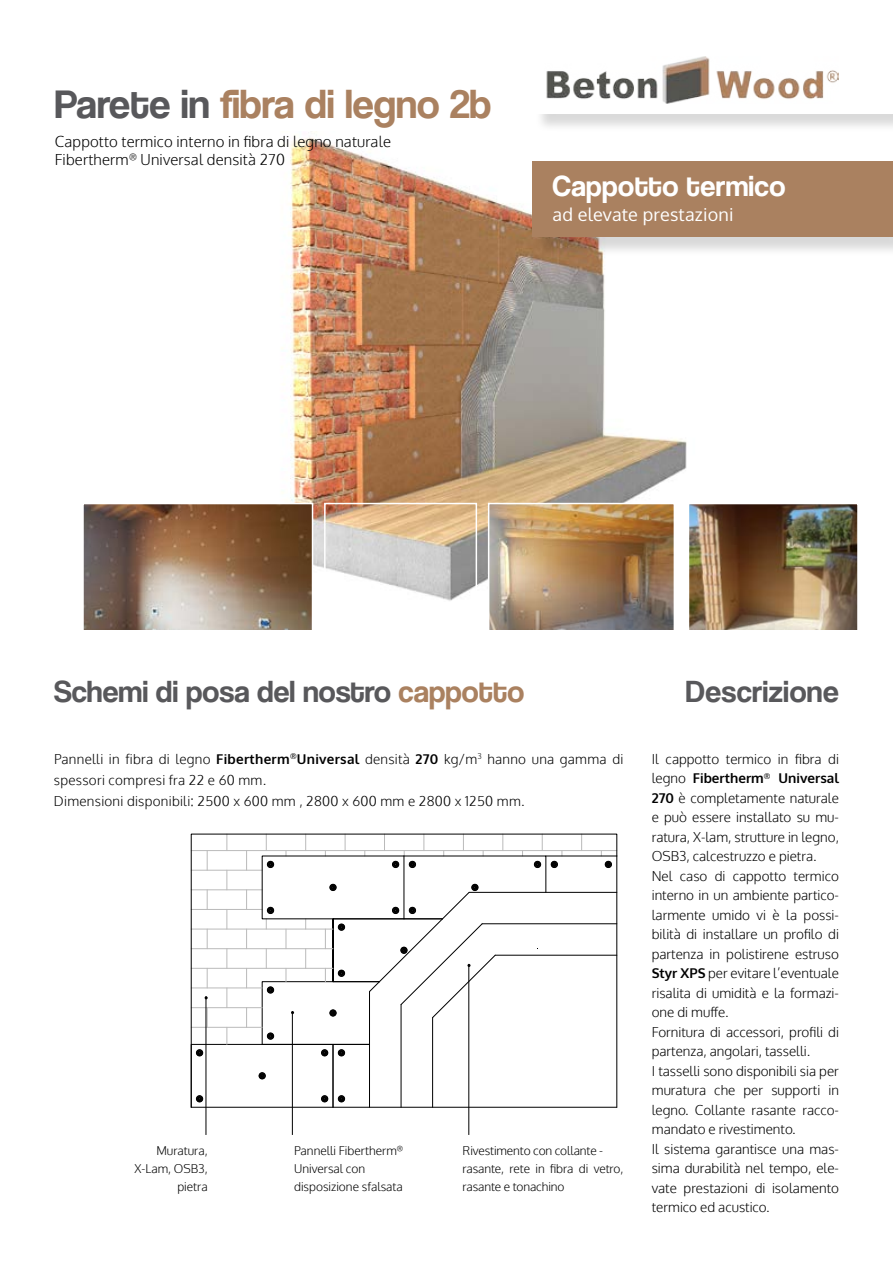
<style>
.page{position:relative;width:893px;height:1263px;background:#fff}
.page>*{position:absolute;margin:0;border:0;box-sizing:border-box;transform-origin:0 0}
.t1{font:42px "Coolvetica Rg";color:#aa8160}
.t2{font:31.5px "Coolvetica Rg";color:#58585b}
.t3{font:30px "Coolvetica Rg";letter-spacing:.01em;color:#fff}
.t4{font:18px "Oxygen";letter-spacing:.01em;color:#fff}
.t5{font:300 15px/18px "Oxygen";letter-spacing:.01em;color:#000}
.t6{font:300 13.5px/19.5px "Oxygen";color:#000}
.t7{font:300 13.5px/21px "Oxygen";letter-spacing:.02em;color:#000}
.t8{font:300 12px/18px "Oxygen";letter-spacing:-.005em;color:#000}
.s1{color:#58585b}
.s2{color:#aa8160}
.s3{font-weight:700}
</style>
<div class="page">
<svg style="left:191px;top:833px;width:426px;height:275px"></svg>
<div style="left:605px;top:861px;width:7px;height:7px;border:1px solid #000;border-radius:50%"></div>
<svg style="left:601px;top:850px;width:10px;height:17px"></svg>
<div style="left:196px;top:1049px;width:7px;height:7px;border:1px solid #000;border-radius:50%"></div>
<svg style="left:197px;top:1050px;width:5px;height:6px"></svg>
<div style="left:196px;top:1095px;width:7px;height:7px;border:1px solid #000;border-radius:50%"></div>
<svg style="left:197px;top:1096px;width:5px;height:6px"></svg>
<img style="left:281px;top:137px;width:511px;height:449px">
<div style="left:535px;top:164px;width:358px;height:92px;background:#000;opacity:.15"></div>
<div style="left:533px;top:162px;width:360px;height:75px;background:#aa8160"></div>
<div style="left:535px;top:52px;width:358px;height:81px;background:#000;opacity:.15"></div>
<div style="left:533px;top:49px;width:360px;height:64px;background:#fff"></div>
<img style="left:546px;top:57px;width:293px;height:46px">
<hr style="left:206px;top:996px;width:1px;height:139px;background:#000">
<hr style="left:292px;top:1011px;width:1px;height:124px;background:#000">
<hr style="left:469px;top:964px;width:1px;height:171px;background:#000">
<svg style="left:259px;top:834px;width:304px;height:274px"></svg>
<img style="left:687px;top:502px;width:171px;height:128px">
<svg style="left:323px;top:502px;width:155px;height:99px"></svg>
<svg style="left:83px;top:502px;width:231px;height:128px;background:#907561"></svg>
<img style="left:487px;top:502px;width:189px;height:128px">
<h1 class="t1" style="left:55px;top:80px;width:438px"><span class="s1">Parete in</span> fibra di legno 2b</h1>
<p class="t5" style="left:55px;top:133px;width:338px">Cappotto termico interno in fibra di legno naturale<br>Fibertherm<sup>®</sup> Universal densità 270</p>
<h3 class="t3" style="left:553px;top:169px;width:234px">Cappotto termico</h3>
<h3 class="t4" style="left:553px;top:202px;width:182px">ad elevate prestazioni</h3>
<h2 class="t2" style="left:54px;top:673px;width:472px">Schemi di posa del nostro <span class="s2">cappotto</span></h2>
<h2 class="t2" style="left:686px;top:673px;width:155px">Descrizione</h2>
<p class="t7" style="left:54px;top:749px;width:571px">Pannelli in fibra di legno <span class="s3">Fibertherm</span><sup>®</sup><span class="s3">Universal</span> densità <span class="s3">270</span> kg/m<sup>3</sup> hanno una gamma di spessori compresi fra 22 e 60 mm.<br>Dimensioni disponibili: 2500 x 600 mm , 2800 x 600 mm e 2800 x 1250 mm.</p>
<p class="t8" style="left:294px;top:1142px;width:111px">Pannelli Fibertherm<sup>®<br></sup>Universal con disposizione sfalsata</p>
<p class="t8" style="left:135px;top:1142px;width:75px;text-align:right">Muratura,<br>X-Lam, OSB3, pietra</p>
<p class="t8" style="left:463px;top:1142px;width:162px">Rivestimento con collante - rasante, rete in fibra di vetro, rasante e tonachino</p>
<p class="t6" style="left:652px;top:749px;width:189px">Il cappotto termico in fibra di legno <span class="s3">Fibertherm</span><sup>®</sup> <span class="s3">Universal<br>270</span> è completamente naturale e può essere installato su mu&shy;ratura, X-lam, strutture in legno,<br>OSB3, calcestruzzo e pietra.<br>Nel caso di cappotto termico interno in un ambiente partico&shy;larmente umido vi è la possi&shy;bilità di installare un profilo di partenza in polistirene estruso<br><span class="s3">Styr XPS</span> per evitare l’eventuale risalita di umidità e la formazi&shy;one di muffe.<br>Fornitura di accessori, profili di partenza, angolari, tasselli.<br>I tasselli sono disponibili sia per muratura che per supporti in legno. Collante rasante racco&shy;mandato e rivestimento.<br>Il sistema garantisce una mas&shy;sima durabilità nel tempo, ele&shy;vate prestazioni di isolamento termico ed acustico.</p>
</div>
